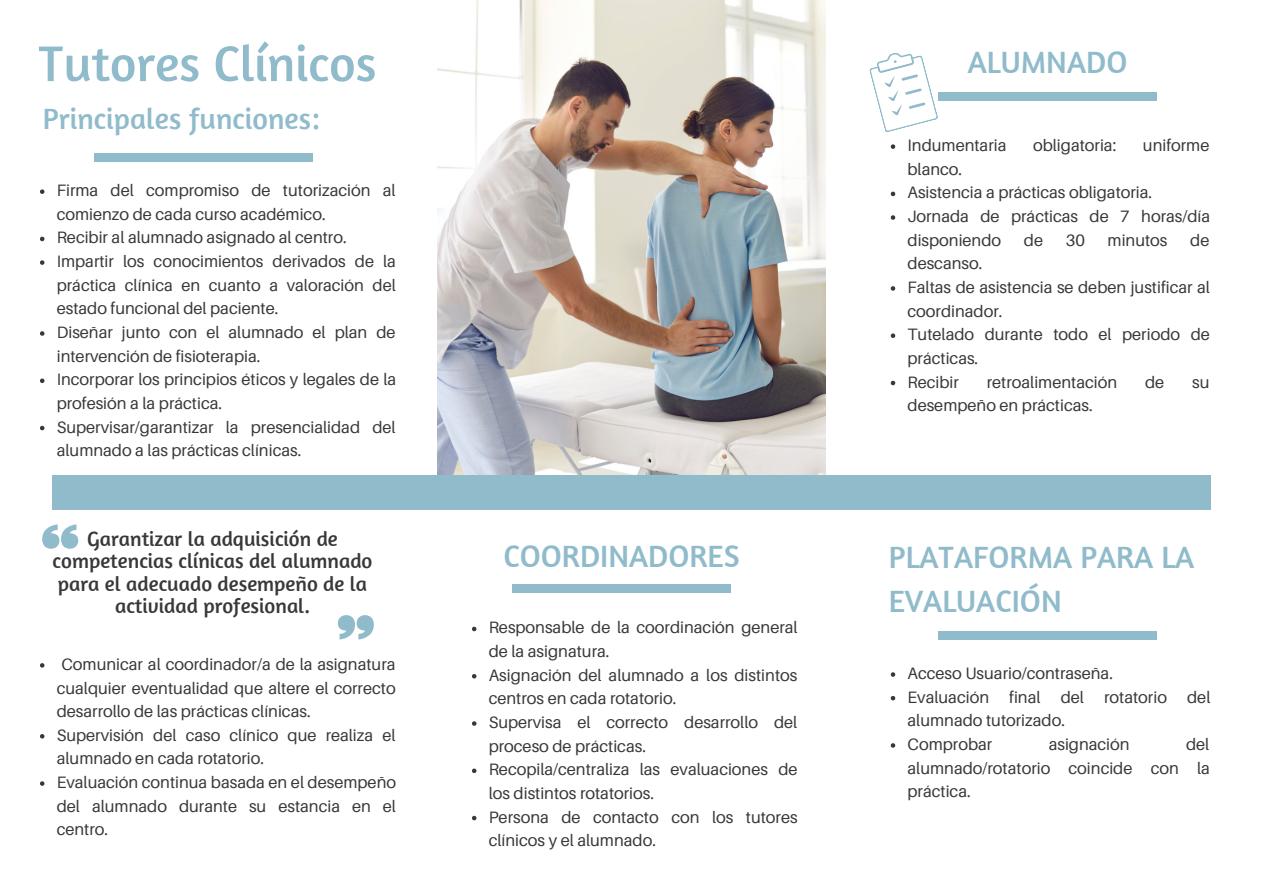
<style>
.page{position:relative;width:1263px;height:894px;background:#fff}
.page>*{position:absolute;margin:0;border:0;box-sizing:border-box;transform-origin:0 0}
.t1{font:51px "Amaranth";color:#90bbcb}
.t2{font:31.5px/43.8px "Amaranth";color:#90bbcb}
.t3{font:30px "Amaranth";color:#90bbcb}
.t4{font:21px/22.5px "Amaranth";color:#383838;text-align:center}
.t5{font:16.5px/23.5px "Aileron";color:#383838}
</style>
<div class="page">
<div style="left:512px;top:584px;width:219px;height:8px;background:#90bbcb"></div>
<img style="left:437px;top:0;width:388px;height:475px">
<div style="left:94px;top:154px;width:219px;height:8px;background:#90bbcb"></div>
<div style="left:52px;top:475px;width:1159px;height:34px;background:#90bbcb"></div>
<div style="left:938px;top:92px;width:219px;height:8px;background:#90bbcb"></div>
<svg style="left:891px;top:144px;width:4px;height:5px"></svg>
<svg style="left:891px;top:191px;width:4px;height:5px"></svg>
<svg style="left:891px;top:215px;width:4px;height:5px"></svg>
<svg style="left:891px;top:286px;width:4px;height:4px"></svg>
<svg style="left:891px;top:333px;width:4px;height:5px"></svg>
<svg style="left:891px;top:380px;width:4px;height:5px"></svg>
<div style="left:938px;top:631px;width:219px;height:8px;background:#90bbcb"></div>
<svg style="left:338px;top:615px;width:36px;height:24px"></svg>
<svg style="left:42px;top:524px;width:36px;height:24px"></svg>
<svg style="left:472px;top:626px;width:4px;height:5px"></svg>
<svg style="left:472px;top:674px;width:4px;height:4px"></svg>
<svg style="left:472px;top:721px;width:4px;height:4px"></svg>
<svg style="left:472px;top:768px;width:4px;height:4px"></svg>
<svg style="left:472px;top:815px;width:4px;height:5px"></svg>
<svg style="left:40px;top:189px;width:4px;height:5px"></svg>
<svg style="left:40px;top:237px;width:4px;height:4px"></svg>
<svg style="left:40px;top:260px;width:4px;height:5px"></svg>
<svg style="left:40px;top:331px;width:4px;height:4px"></svg>
<svg style="left:40px;top:378px;width:4px;height:5px"></svg>
<svg style="left:40px;top:425px;width:4px;height:5px"></svg>
<svg style="left:891px;top:672px;width:4px;height:4px"></svg>
<svg style="left:891px;top:696px;width:4px;height:4px"></svg>
<svg style="left:891px;top:743px;width:4px;height:4px"></svg>
<svg style="left:40px;top:663px;width:4px;height:4px"></svg>
<svg style="left:40px;top:734px;width:4px;height:4px"></svg>
<svg style="left:40px;top:781px;width:4px;height:4px"></svg>
<svg style="left:869px;top:53px;width:70px;height:79px"></svg>
<h1 class="t1" style="left:38px;top:31px;width:340px">Tutores Clínicos</h1>
<h2 class="t2" style="left:968px;top:40px;width:161px">ALUMNADO</h2>
<h3 class="t3" style="left:43px;top:99px;width:278px">Principales funciones:</h3>
<p class="t5" style="left:57px;top:178px;width:341px">Firma del compromiso de tutorización al comienzo de cada curso académico.<br>Recibir al alumnado asignado al centro.<br>Impartir los conocimientos derivados de la práctica clínica en cuanto a valoración del estado funcional del paciente.<br>Diseñar junto con el alumnado el plan de intervención de fisioterapia.<br>Incorporar los principios éticos y legales de la profesión a la práctica.<br>Supervisar/garantizar la presencialidad del alumnado a las prácticas clínicas.</p>
<p class="t4" style="left:53px;top:526px;width:321px">Garantizar la adquisición de competencias clínicas del alumnado para el adecuado desempeño de la actividad profesional.</p>
<p class="t5" style="left:57px;top:651px;width:341px">Comunicar al coordinador/a de la asignatura cualquier eventualidad que altere el correcto desarrollo de las prácticas clínicas.<br>Supervisión del caso clínico que realiza el alumnado en cada rotatorio.<br>Evaluación continua basada en el desempeño del alumnado durante su estancia en el centro.</p>
<h2 class="t2" style="left:503px;top:533px;width:238px">COORDINADORES</h2>
<p class="t5" style="left:489px;top:615px;width:310px">Responsable de la coordinación general de la asignatura.<br>Asignación del alumnado a los distintos centros en cada rotatorio.<br>Supervisa el correcto desarrollo del proceso de prácticas.<br>Recopila/centraliza las evaluaciones de los distintos rotatorios.<br>Persona de contacto con los tutores clínicos y el alumnado.</p>
<p class="t5" style="left:907px;top:133px;width:100px">Indumentaria</p>
<p class="t5" style="left:1033px;top:133px;width:85px">obligatoria:</p>
<p class="t5" style="left:1143px;top:133px;width:68px">uniforme</p>
<p class="t5" style="left:907px;top:157px;width:304px">blanco.<br>Asistencia a prácticas obligatoria.<br>Jornada de prácticas de 7 horas/día disponiendo</p>
<p class="t5" style="left:1024px;top:228px;width:21px">de</p>
<p class="t5" style="left:1066px;top:228px;width:21px">30</p>
<p class="t5" style="left:1107px;top:228px;width:61px">minutos</p>
<p class="t5" style="left:1190px;top:228px;width:21px">de</p>
<p class="t5" style="left:907px;top:251px;width:304px">descanso.<br>Faltas de asistencia se deben justificar al coordinador.<br>Tutelado durante todo el periodo de prácticas.<br>Recibir</p>
<p class="t5" style="left:987px;top:369px;width:132px">retroalimentación</p>
<p class="t5" style="left:1145px;top:369px;width:21px">de</p>
<p class="t5" style="left:1192px;top:369px;width:19px">su</p>
<p class="t5" style="left:907px;top:393px;width:187px">desempeño en prácticas.</p>
<h2 class="t2" style="left:889px;top:534px;width:307px">PLATAFORMA PARA LA<br>EVALUACIÓN</h2>
<p class="t5" style="left:907px;top:661px;width:304px">Acceso Usuario/contraseña.<br>Evaluación final del rotatorio del alumnado tutorizado.<br>Comprobar</p>
<p class="t5" style="left:907px;top:731px;width:304px;text-align:justify;text-indent:279px">del alumnado/rotatorio coincide con la práctica.</p>
<p class="t5" style="left:1049px;top:731px;width:82px">asignación</p>
</div>
